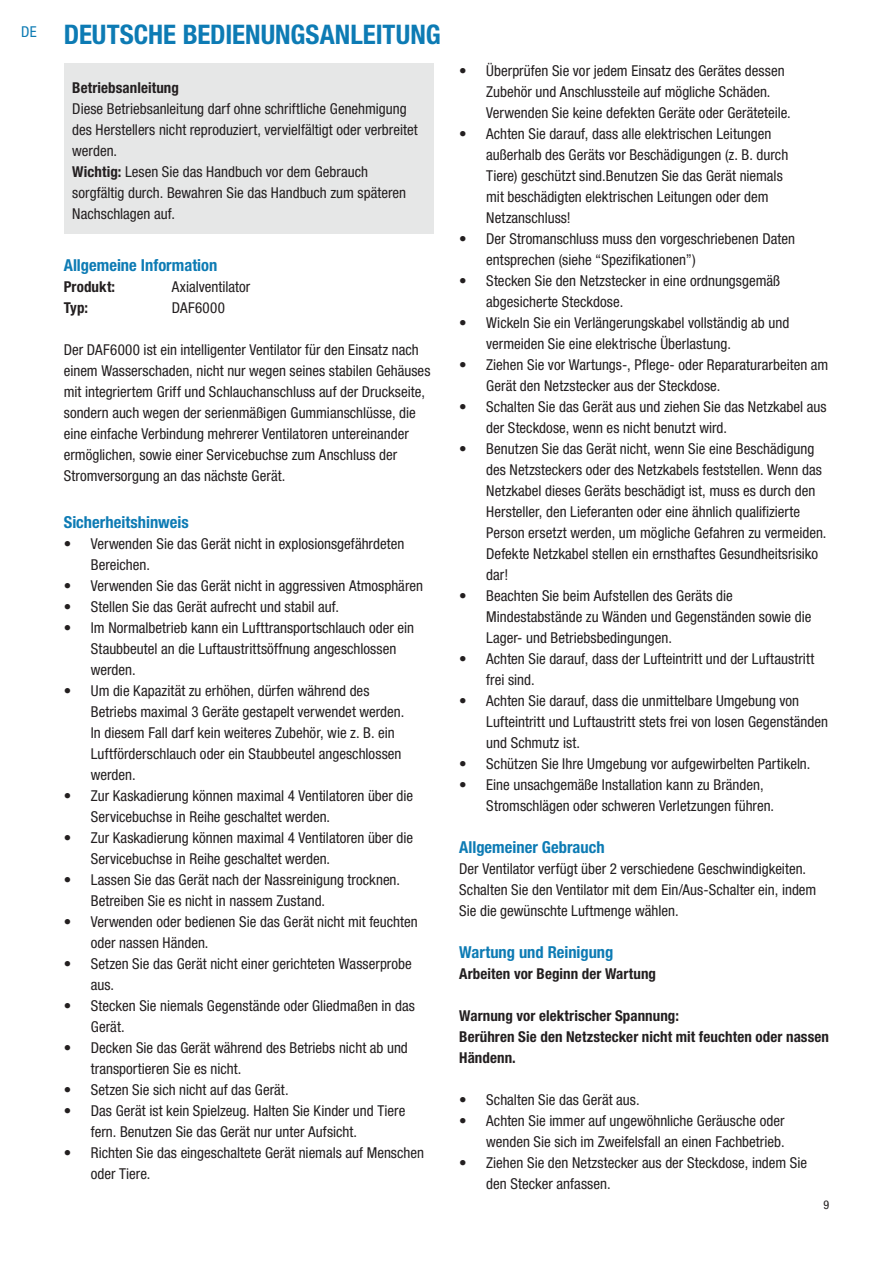
<style>
.page{position:relative;width:893px;height:1263px;background:#fff}
.page>*{position:absolute;margin:0;border:0;box-sizing:border-box;transform-origin:0 0}
.t1{font:700 condensed 27px "Helvetica Neue";color:#0d7bb4}
.t2{font:700 condensed 16.5px "Helvetica Neue";color:#0d7bb4}
.t3{font:italic condensed 15px/21px "Helvetica Neue 57";color:#231f20}
.t4{font:700 condensed 15px/21px "Helvetica Neue";letter-spacing:.005em;color:#231f20}
.t5{font:italic condensed 15px "Helvetica Neue 57";letter-spacing:.02em;color:#231f20}
.t6{font:italic condensed 15px "Helvetica Neue 57";color:#0d7bb4}
.t7{font:italic condensed 12px "Helvetica Neue 57";color:#231f20}
.s1{font-family:"Helvetica Neue";font-weight:700;font-style:normal}
</style>
<div class="page">
<div style="left:64px;top:64px;width:370px;height:170px;background:#e6e7e7"></div>
<p class="t6" style="left:21px;top:23px;width:17px">DE</p>
<h1 class="t1" style="left:64px;top:12px;width:378px">DEUTSCHE BEDIENUNGSANLEITUNG</h1>
<p class="t4" style="left:72px;top:76px;width:108px">Betriebsanleitung</p>
<p class="t3" style="left:72px;top:98px;width:347px">Diese Betriebsanleitung darf ohne schriftliche Genehmigung des Herstellers nicht reproduziert, vervielfältigt oder verbreitet werden.<br><span class="s1">Wichtig:</span> Lesen Sie das Handbuch vor dem Gebrauch sorgfältig durch. Bewahren Sie das Handbuch zum späteren Nachschlagen auf.</p>
<p class="t2" style="left:64px;top:251px;width:155px">Allgemeine Information</p>
<p class="t4" style="left:64px;top:275px;width:53px">Produkt:</p>
<p class="t3" style="left:172px;top:276px;width:80px">Axialventilator</p>
<p class="t4" style="left:64px;top:296px;width:26px">Typ:</p>
<p class="t5" style="left:172px;top:299px;width:55px">DAF6000</p>
<p class="t3" style="left:64px;top:339px;width:368px">Der DAF6000 ist ein intelligenter Ventilator für den Einsatz nach einem Wasserschaden, nicht nur wegen seines stabilen Gehäuses mit integriertem Griff und Schlauchanschluss auf der Druckseite, sondern auch wegen der serienmäßigen Gummianschlüsse, die eine einfache Verbindung mehrerer Ventilatoren untereinander ermöglichen, sowie einer Servicebuchse zum Anschluss der Stromversorgung an das nächste Gerät.</p>
<p class="t2" style="left:64px;top:508px;width:126px">Sicherheitshinweis</p>
<p class="t3" style="left:91px;top:533px;width:315px;text-indent:-27px">• Verwenden Sie das Gerät nicht in explosionsgefährdeten<br>Bereichen.</p>
<p class="t3" style="left:64px;top:575px;width:361px">• Verwenden Sie das Gerät nicht in aggressiven Atmosphären</p>
<p class="t3" style="left:64px;top:596px;width:275px">• Stellen Sie das Gerät aufrecht und stabil auf.</p>
<p class="t3" style="left:91px;top:617px;width:325px;text-indent:-27px">• Im Normalbetrieb kann ein Lufttransportschlauch oder ein<br>Staubbeutel an die Luftaustrittsöffnung angeschlossen werden.</p>
<p class="t3" style="left:91px;top:680px;width:313px;text-indent:-27px">• Um die Kapazität zu erhöhen, dürfen während des Betriebs maximal 3 Geräte gestapelt verwendet werden.<br>In diesem Fall darf kein weiteres Zubehör, wie z. B. ein Luftförderschlauch oder ein Staubbeutel angeschlossen werden.</p>
<p class="t3" style="left:91px;top:785px;width:324px;text-indent:-27px">• Zur Kaskadierung können maximal 4 Ventilatoren über die<br>Servicebuchse in Reihe geschaltet werden.</p>
<p class="t3" style="left:91px;top:827px;width:324px;text-indent:-27px">• Zur Kaskadierung können maximal 4 Ventilatoren über die<br>Servicebuchse in Reihe geschaltet werden.</p>
<p class="t3" style="left:91px;top:869px;width:309px;text-indent:-27px">• Lassen Sie das Gerät nach der Nassreinigung trocknen.<br>Betreiben Sie es nicht in nassem Zustand.</p>
<p class="t3" style="left:91px;top:911px;width:329px;text-indent:-27px">• Verwenden oder bedienen Sie das Gerät nicht mit feuchten oder nassen Händen.</p>
<p class="t3" style="left:91px;top:953px;width:322px;text-indent:-27px">• Setzen Sie das Gerät nicht einer gerichteten Wasserprobe aus.</p>
<p class="t3" style="left:91px;top:995px;width:326px;text-indent:-27px">• Stecken Sie niemals Gegenstände oder Gliedmaßen in das<br>Gerät.</p>
<p class="t3" style="left:91px;top:1037px;width:319px;text-indent:-27px">• Decken Sie das Gerät während des Betriebs nicht ab und transportieren Sie es nicht.</p>
<p class="t3" style="left:64px;top:1079px;width:224px">• Setzen Sie sich nicht auf das Gerät.</p>
<p class="t3" style="left:91px;top:1100px;width:316px;text-indent:-27px">• Das Gerät ist kein Spielzeug. Halten Sie Kinder und Tiere fern. Benutzen Sie das Gerät nur unter Aufsicht.</p>
<p class="t3" style="left:91px;top:1142px;width:335px;text-indent:-27px">• Richten Sie das eingeschaltete Gerät niemals auf Menschen oder Tiere.</p>
<p class="t3" style="left:486px;top:60px;width:304px;text-indent:-27px">• Überprüfen Sie vor jedem Einsatz des Gerätes dessen<br>Zubehör und Anschlussteile auf mögliche Schäden.<br>Verwenden Sie keine defekten Geräte oder Geräteteile.</p>
<p class="t3" style="left:486px;top:123px;width:304px;text-indent:-27px">• Achten Sie darauf, dass alle elektrischen Leitungen außerhalb des Geräts vor Beschädigungen (z. B. durch Tiere) geschützt sind. Benutzen Sie das Gerät niemals mit beschädigten elektrischen Leitungen oder dem Netzanschluss!</p>
<p class="t3" style="left:486px;top:228px;width:310px;text-indent:-27px">• Der Stromanschluss muss den vorgeschriebenen Daten entsprechen (siehe “Spezifikationen”)</p>
<p class="t3" style="left:486px;top:270px;width:295px;text-indent:-27px">• Stecken Sie den Netzstecker in eine ordnungsgemäß abgesicherte Steckdose.</p>
<p class="t3" style="left:486px;top:312px;width:305px;text-indent:-27px">• Wickeln Sie ein Verlängerungskabel vollständig ab und vermeiden Sie eine elektrische Überlastung.</p>
<p class="t3" style="left:486px;top:354px;width:344px;text-indent:-27px">• Ziehen Sie vor Wartungs-, Pflege- oder Reparaturarbeiten am<br>Gerät den Netzstecker aus der Steckdose.</p>
<p class="t3" style="left:486px;top:396px;width:342px;text-indent:-27px">• Schalten Sie das Gerät aus und ziehen Sie das Netzkabel aus der Steckdose, wenn es nicht benutzt wird.</p>
<p class="t3" style="left:486px;top:438px;width:339px;text-indent:-27px">• Benutzen Sie das Gerät nicht, wenn Sie eine Beschädigung des Netzsteckers oder des Netzkabels feststellen. Wenn das Netzkabel dieses Geräts beschädigt ist, muss es durch den Hersteller, den Lieferanten oder eine ähnlich qualifizierte Person ersetzt werden, um mögliche Gefahren zu vermeiden.<br>Defekte Netzkabel stellen ein ernsthaftes Gesundheitsrisiko dar!</p>
<p class="t3" style="left:486px;top:585px;width:327px;text-indent:-27px">• Beachten Sie beim Aufstellen des Geräts die<br>Mindestabstände zu Wänden und Gegenständen sowie die<br>Lager- und Betriebsbedingungen.</p>
<p class="t3" style="left:486px;top:648px;width:330px;text-indent:-27px">• Achten Sie darauf, dass der Lufteintritt und der Luftaustritt frei sind.</p>
<p class="t3" style="left:486px;top:690px;width:343px;text-indent:-27px">• Achten Sie darauf, dass die unmittelbare Umgebung von<br>Lufteintritt und Luftaustritt stets frei von losen Gegenständen und Schmutz ist.</p>
<p class="t3" style="left:459px;top:753px;width:351px">• Schützen Sie Ihre Umgebung vor aufgewirbelten Partikeln.</p>
<p class="t3" style="left:486px;top:774px;width:287px;text-indent:-27px">• Eine unsachgemäße Installation kann zu Bränden,<br>Stromschlägen oder schweren Verletzungen führen.</p>
<p class="t2" style="left:459px;top:833px;width:147px">Allgemeiner Gebrauch</p>
<p class="t3" style="left:459px;top:858px;width:359px">Der Ventilator verfügt über 2 verschiedene Geschwindigkeiten.<br>Schalten Sie den Ventilator mit dem Ein/Aus-Schalter ein, indem<br>Sie die gewünschte Luftmenge wählen.</p>
<p class="t2" style="left:459px;top:938px;width:156px">Wartung und Reinigung</p>
<p class="t4" style="left:459px;top:962px;width:198px">Arbeiten vor Beginn der Wartung</p>
<p class="t4" style="left:459px;top:1004px;width:371px">Warnung vor elektrischer Spannung:<br>Berühren Sie den Netzstecker nicht mit feuchten oder nassen<br>Händenn.</p>
<p class="t3" style="left:459px;top:1089px;width:180px">• Schalten Sie das Gerät aus.</p>
<p class="t3" style="left:459px;top:1110px;width:327px;text-align:right">• Achten Sie immer auf ungewöhnliche Geräusche oder wenden Sie sich im Zweifelsfall an einen Fachbetrieb.</p>
<p class="t3" style="left:486px;top:1152px;width:322px;text-indent:-27px">• Ziehen Sie den Netzstecker aus der Steckdose, indem Sie den Stecker anfassen.</p>
<p class="t7" style="left:823px;top:1197px;width:7px">9</p>
</div>
